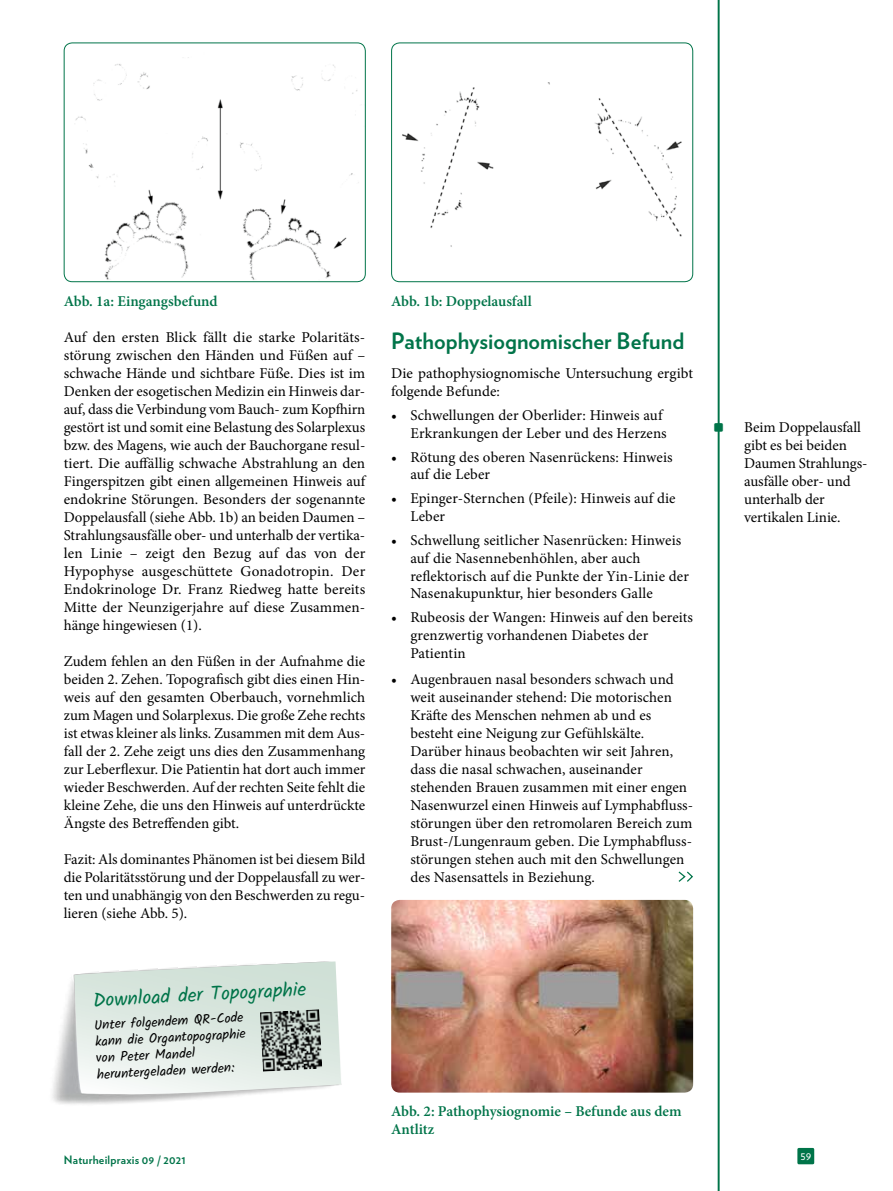
<style>
.page{position:relative;width:893px;height:1191px;background:#fff}
.page>*{position:absolute;margin:0;border:0;box-sizing:border-box;transform-origin:0 0}
.t1{font:700 22.5px "Verlag";color:#007449}
.t2{font:19.5px "Kalam";color:#007449}
.t3{font:15.75px "Pflaum Dekorativ";color:#007449}
.t4{font:15px/18px "Minion Pro";color:#000}
.t5{font:600 15px/17.7px "Minion Pro";color:#007449}
.t6{font:13.5px/16.5px "Kalam";color:#000}
.t7{font:700 11.55px "Verlag";letter-spacing:.02em;color:#007449}
.t8{font:11.55px "Verlag";color:#fff}
</style>
<div class="page">
<hr style="left:718px;top:0;width:2px;height:1191px;background:#007449">
<svg style="left:678px;top:871px;width:15px;height:11px"></svg>
<img style="left:64px;top:43px;width:302px;height:239px">
<div style="left:64px;top:43px;width:302px;height:239px;border:1px solid #007449;border-radius:8px"></div>
<img style="left:402px;top:82px;width:280px;height:165px">
<div style="left:391px;top:43px;width:302px;height:239px;border:1px solid #007449;border-radius:8px"></div>
<img style="left:391px;top:900px;width:302px;height:192px">
<img style="left:52px;top:975px;width:290px;height:129px">
<svg style="left:74px;top:961px;width:267px;height:135px"></svg>
<img style="left:260px;top:1009px;width:62px;height:62px">
<div style="left:797px;top:1148px;width:17px;height:16px;background:#007449;border-radius:2px"></div>
<p class="t5" style="left:64px;top:292px;width:155px">Abb. 1a: Eingangsbefund</p>
<p class="t5" style="left:391px;top:292px;width:142px">Abb. 1b: Doppelausfall</p>
<p class="t4" style="left:64px;top:328px;width:303px">Auf den ersten Blick fällt die starke Polaritäts&shy;störung zwischen den Händen und Füßen auf – schwache Hände und sichtbare Füße. Dies ist im Denken der esogetischen Medizin ein Hinweis dar&shy;auf, dass die Verbindung vom Bauch- zum Kopfhirn gestört ist und somit eine Belastung des Solarplexus bzw. des Magens, wie auch der Bauchorgane resul&shy;tiert. Die auffällig schwache Abstrahlung an den Fingerspitzen gibt einen allgemeinen Hinweis auf endokrine Störungen. Besonders der sogenannte Doppelausfall (siehe Abb. 1b) an beiden Daumen – Strahlungsausfälle ober- und unterhalb der vertika&shy;len Linie – zeigt den Bezug auf das von der Hypophyse ausgeschüttete Gonadotropin. Der Endokrinologe Dr. Franz Riedweg hatte bereits Mitte der Neunzigerjahre auf diese Zusammen&shy;hänge hingewiesen (1).</p>
<p class="t4" style="left:64px;top:652px;width:303px;text-align:justify">Zudem fehlen an den Füßen in der Aufnahme die beiden 2. Zehen. Topografisch gibt dies einen Hin&shy;weis auf den gesamten Oberbauch, vornehmlich zum Magen und Solarplexus. Die große Zehe rechts ist etwas kleiner als links. Zusammen mit dem Aus&shy;fall der 2. Zehe zeigt uns dies den Zusammenhang zur Leberflexur. Die Patientin hat dort auch immer wieder Beschwerden. Auf der rechten Seite fehlt die kleine Zehe, die uns den Hinweis auf unterdrückte Ängste des Betreffenden gibt.</p>
<p class="t4" style="left:64px;top:850px;width:303px;text-align:justify">Fazit: Als dominantes Phänomen ist bei diesem Bild die Polaritätsstörung und der Doppelausfall zu wer&shy;ten und unabhängig von den Beschwerden zu regu&shy;lieren (siehe Abb. 5).</p>
<h1 class="t1" style="left:391px;top:323px;width:295px">Pathophysiognomischer Befund</h1>
<p class="t4" style="left:391px;top:364px;width:303px">Die pathophysiognomische Untersuchung ergibt folgende Befunde:</p>
<p class="t4" style="left:391px;top:406px;width:277px;text-align:right">• Schwellungen der Oberlider: Hinweis auf<br>Erkrankungen der Leber und des Herzens</p>
<p class="t4" style="left:410px;top:448px;width:264px;text-indent:-19px">• Rötung des oberen Nasenrückens: Hinweis auf die Leber</p>
<p class="t4" style="left:410px;top:490px;width:267px;text-indent:-19px">• Epinger-Sternchen (Pfeile): Hinweis auf die<br>Leber</p>
<p class="t4" style="left:410px;top:531px;width:280px;text-indent:-19px">• Schwellung seitlicher Nasenrücken: Hinweis auf die Nasennebenhöhlen, aber auch reflektorisch auf die Punkte der Yin-Linie der Nasenakupunktur, hier besonders Galle</p>
<p class="t4" style="left:410px;top:609px;width:284px;text-indent:-19px">• Rubeosis der Wangen: Hinweis auf den bereits grenzwertig vorhandenen Diabetes der<br>Patientin</p>
<p class="t4" style="left:410px;top:670px;width:284px;text-indent:-19px">• Augenbrauen nasal besonders schwach und weit auseinander stehend: Die motorischen Kräfte des Menschen nehmen ab und es besteht eine Neigung zur Gefühlskälte.<br>Darüber hinaus beobachten wir seit Jahren, dass die nasal schwachen, auseinander stehenden Brauen zusammen mit einer engen Nasenwurzel einen Hinweis auf Lymphabfluss&shy;störungen über den retromolaren Bereich zum Brust-/Lungenraum geben. Die Lymphabfluss&shy;störungen stehen auch mit den Schwellungen des Nasensattels in Beziehung.</p>
<p class="t3" style="left:714px;top:421px;width:11px">❏</p>
<p class="t4" style="left:744px;top:418px;width:123px">Beim Doppelausfall gibt es bei beiden<br>Daumen Strahlungs&shy;ausfälle ober- und unterhalb der vertikalen Linie.</p>
<h2 class="t2" style="left:92px;top:986px;width:215px;rotate:-3deg">Download der Topographie</h2>
<p class="t6" style="left:94px;top:1017px;width:152px;rotate:-3deg">Unter folgendem QR-Code kann die Organtopographie von Peter Mandel heruntergeladen werden:</p>
<p class="t5" style="left:391px;top:1102px;width:292px">Abb. 2: Pathophysiognomie – Befunde aus dem<br>Antlitz</p>
<p class="t7" style="left:64px;top:1151px;width:123px">Naturheilpraxis 09 / 2021</p>
<p class="t8" style="left:800px;top:1147px;width:12px">59</p>
</div>
